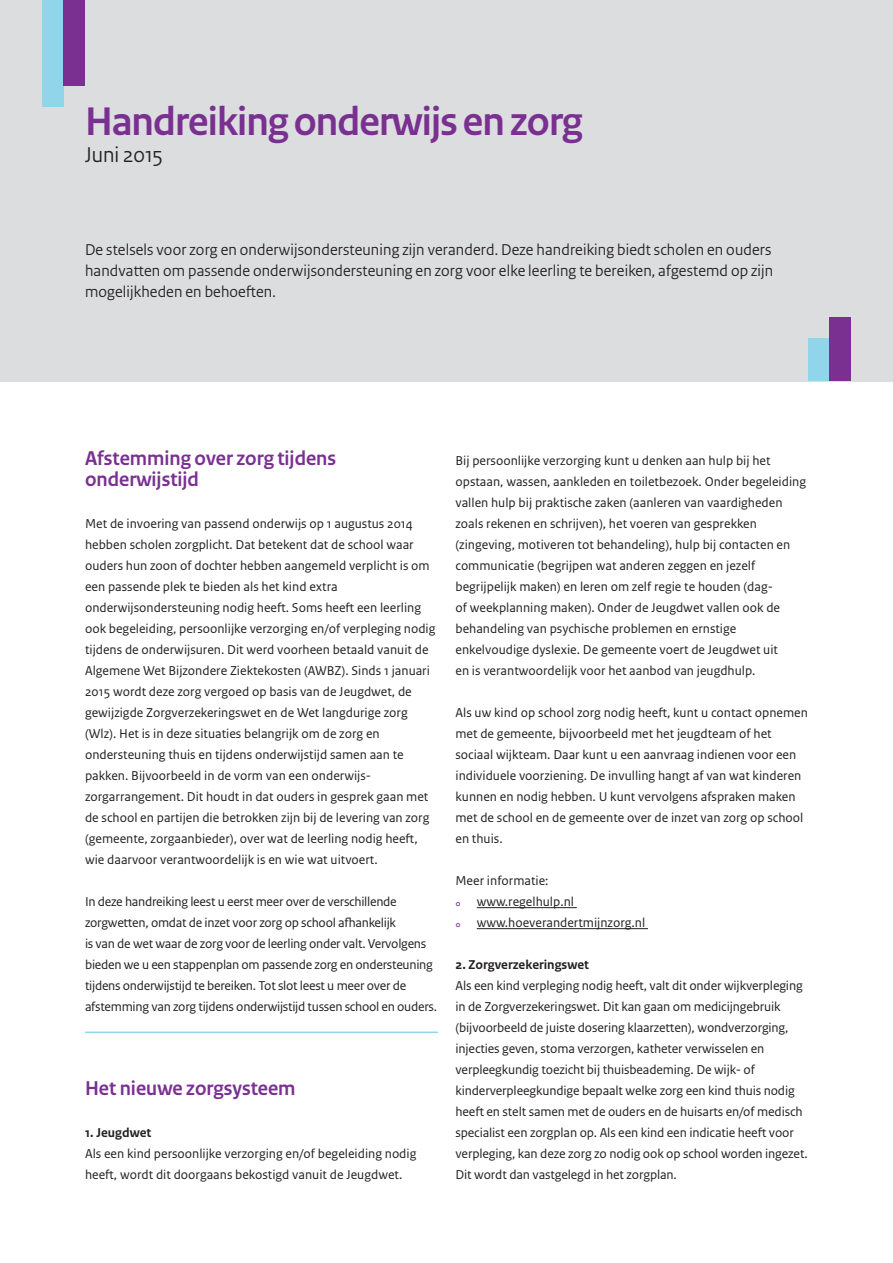
<style>
.page{position:relative;width:893px;height:1263px;background:#fff}
.page>*{position:absolute;margin:0;border:0;box-sizing:border-box;transform-origin:0 0}
.t1{font:700 42px "Rijksoverheid Sans Heading";letter-spacing:-.02em;color:#7a3091}
.t2{font:22.5px "Rijksoverheid Sans Heading";color:#231f20}
.t3{font:700 21px/21px "Rijksoverheid Sans Heading";color:#7a3091}
.t4{font:16.5px/21px "Rijksoverheid Sans Heading";letter-spacing:.01em;color:#231f20;text-align:justify}
.t5{font:13.5px/21px "Rijksoverheid Sans Text";color:#231f20}
.t6{font:13.5px/21px "Rijksoverheid Sans Text";letter-spacing:-.02em;color:#231f20}
.t7{font:700 13.5px "Rijksoverheid Sans Text";color:#231f20}
.s1{color:#7a3091}
</style>
<div class="page">
<div style="left:0;top:0;width:893px;height:381px;background:#dcdddf"></div>
<div style="left:43px;top:0;width:21px;height:106px;background:#91d5ea"></div>
<div style="left:808px;top:338px;width:21px;height:43px;background:#91d5ea"></div>
<div style="left:64px;top:0;width:21px;height:85px;background:#7a3091"></div>
<div style="left:829px;top:317px;width:21px;height:64px;background:#7a3091"></div>
<hr style="left:477px;top:907px;width:100px;height:1px;background:#231f20">
<hr style="left:477px;top:928px;width:171px;height:1px;background:#231f20">
<hr style="left:85px;top:1031px;width:353px;height:2px;background:#91d5ea">
<p class="t1" style="left:85px;top:98px;width:499px">Handreiking onderwijs en zorg</p>
<p class="t2" style="left:85px;top:141px;width:79px">Juni 2015</p>
<p class="t4" style="left:85px;top:240px;width:690px">De stelsels voor zorg en onderwijsondersteuning zijn veranderd. Deze handreiking biedt scholen en ouders handvatten om passende onderwijsondersteuning en zorg voor elke leerling te bereiken, afgestemd op zijn mogelijkheden en behoeften.</p>
<p class="t3" style="left:85px;top:448px;width:253px">Afstemming over zorg tijdens onderwijstijd</p>
<p class="t5" style="left:85px;top:513px;width:352px">Met de invoering van passend onderwijs op 1 augustus 2014 hebben scholen zorgplicht. Dat betekent dat de school waar ouders hun zoon of dochter hebben aangemeld verplicht is om een passende plek te bieden als het kind extra onderwijsondersteuning nodig heeft. Soms heeft een leerling ook begeleiding, persoonlijke verzorging en/of verpleging nodig tijdens de onderwijsuren. Dit werd voorheen betaald vanuit de Algemene Wet Bijzondere Ziektekosten (AWBZ). Sinds 1 januari 2015 wordt deze zorg vergoed op basis van de Jeugdwet, de gewijzigde Zorgverzekeringswet en de Wet langdurige zorg (Wlz). Het is in deze situaties belangrijk om de zorg en ondersteuning thuis en tijdens onderwijstijd samen aan te pakken. Bijvoorbeeld in de vorm van een onderwijs&shy;zorgarrangement. Dit houdt in dat ouders in gesprek gaan met de school en partijen die betrokken zijn bij de levering van zorg (gemeente, zorgaanbieder), over wat de leerling nodig heeft, wie daarvoor verantwoordelijk is en wie wat uitvoert.</p>
<p class="t6" style="left:85px;top:891px;width:353px">In deze handreiking leest u eerst meer over de verschillende zorgwetten, omdat de inzet voor zorg op school afhankelijk<br>is van de wet waar de zorg voor de leerling onder valt. Vervolgens bieden we u een stappenplan om passende zorg en ondersteuning tijdens onderwijstijd te bereiken. Tot slot leest u meer over de afstemming van zorg tijdens onderwijstijd tussen school en ouders.</p>
<p class="t3" style="left:85px;top:1078px;width:212px">Het nieuwe zorgsysteem</p>
<p class="t7" style="left:85px;top:1125px;width:68px">1. Jeugdwet</p>
<p class="t5" style="left:85px;top:1143px;width:333px">Als een kind persoonlijke verzorging en/of begeleiding nodig heeft, wordt dit doorgaans bekostigd vanuit de Jeugdwet.</p>
<p class="t5" style="left:455px;top:450px;width:352px">Bij persoonlijke verzorging kunt u denken aan hulp bij het opstaan, wassen, aankleden en toiletbezoek. Onder begeleiding vallen hulp bij praktische zaken (aanleren van vaardigheden zoals rekenen en schrijven), het voeren van gesprekken (zingeving, motiveren tot behandeling), hulp bij contacten en communicatie (begrijpen wat anderen zeggen en jezelf begrijpelijk maken) en leren om zelf regie te houden (dag-<br>of weekplanning maken). Onder de Jeugdwet vallen ook de behandeling van psychische problemen en ernstige enkelvoudige dyslexie. De gemeente voert de Jeugdwet uit<br>en is verantwoordelijk voor het aanbod van jeugdhulp.</p>
<p class="t5" style="left:455px;top:702px;width:354px">Als uw kind op school zorg nodig heeft, kunt u contact opnemen met de gemeente, bijvoorbeeld met het jeugdteam of het sociaal wijkteam. Daar kunt u een aanvraag indienen voor een individuele voorziening. De invulling hangt af van wat kinderen kunnen en nodig hebben. U kunt vervolgens afspraken maken met de school en de gemeente over de inzet van zorg op school en thuis.</p>
<p class="t5" style="left:455px;top:870px;width:95px">Meer informatie:</p>
<p class="t5" style="left:455px;top:891px;width:120px"><span class="s1">°</span> www.regelhulp.nl</p>
<p class="t5" style="left:455px;top:912px;width:191px"><span class="s1">°</span> www.hoeverandertmijnzorg.nl</p>
<p class="t7" style="left:455px;top:957px;width:135px">2. Zorgverzekeringswet</p>
<p class="t5" style="left:455px;top:975px;width:354px">Als een kind verpleging nodig heeft, valt dit onder wijkverpleging in de Zorgverzekeringswet. Dit kan gaan om medicijngebruik (bijvoorbeeld de juiste dosering klaarzetten), wondverzorging, injecties geven, stoma verzorgen, katheter verwisselen en verpleegkundig toezicht bij thuisbeademing. De wijk- of kinderverpleegkundige bepaalt welke zorg een kind thuis nodig heeft en stelt samen met de ouders en de huisarts en/of medisch specialist een zorgplan op. Als een kind een indicatie heeft voor verpleging, kan deze zorg zo nodig ook op school worden ingezet.<br>Dit wordt dan vastgelegd in het zorgplan.</p>
</div>
